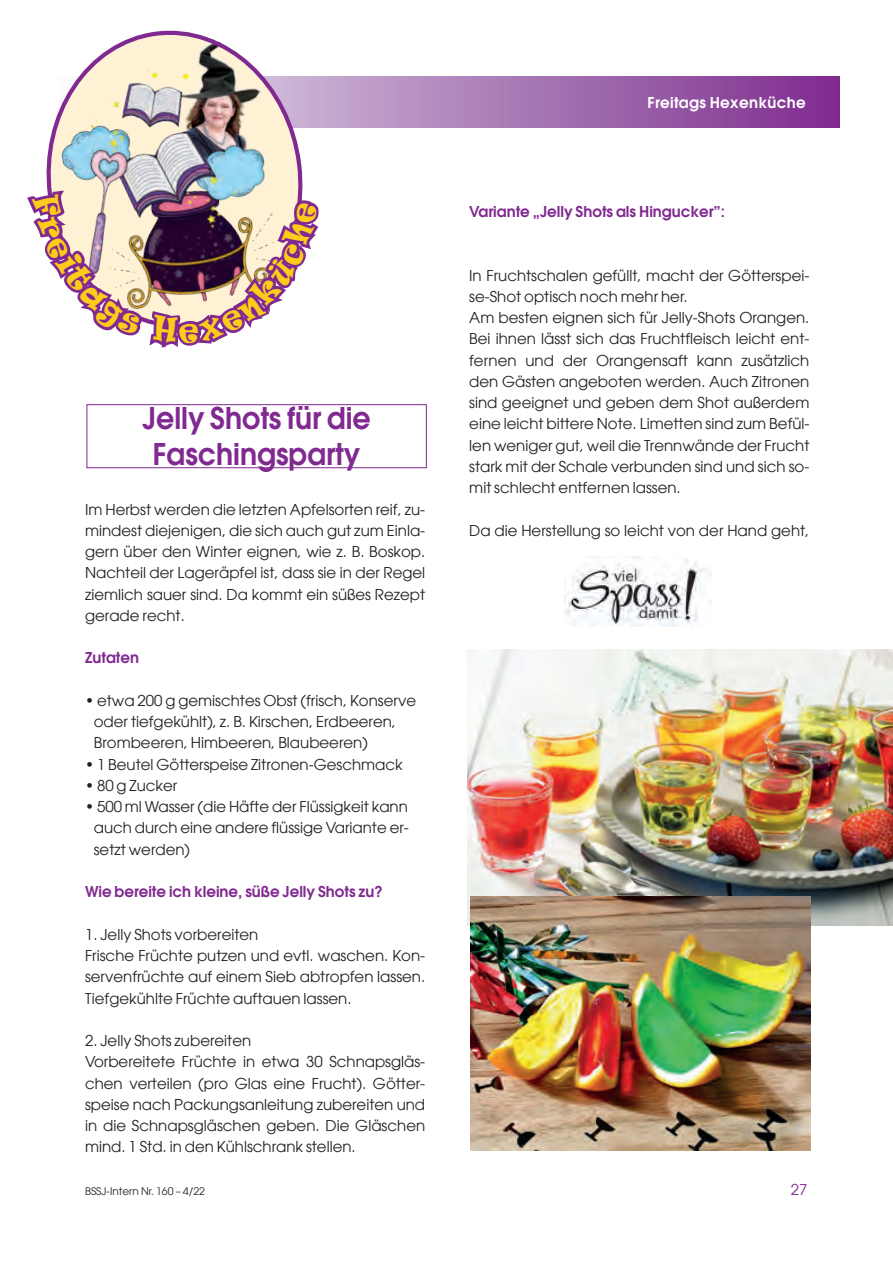
<style>
.page{position:relative;width:893px;height:1263px;background:#fff}
.page>*{position:absolute;margin:0;border:0;box-sizing:border-box;transform-origin:0 0}
.Überschrift_Thema{font:600 30px "Avant Garde LT";color:#802990;scale:.95 1}
.Grundschrift{font:15px/21.3px "Avant Garde LT";color:#231f20;text-align:justify}
.Grundschrift-2{font:600 15px "Avant Garde LT";color:#802990}
.Kopfzeile_links{font:600 15px "Avant Garde LT";letter-spacing:.025em;color:#fff}
.t1{font:15px "Avant Garde LT";color:#802990}
.t2{font:10.5px "Avant Garde LT";color:#231f20}
</style>
<div class="page">
<svg style="left:309px;top:77px;width:531px;height:51px;background:#a16caf"></svg>
<img style="left:46px;top:30px;width:263px;height:295px">
<div style="left:87px;top:404px;width:340px;height:64px;border:1px solid #802990"></div>
<img style="left:468px;top:650px;width:425px;height:275px">
<img style="left:564px;top:556px;width:147px;height:70px">
<img style="left:470px;top:896px;width:341px;height:255px">
<svg style="left:46px;top:194px;width:96px;height:131px"></svg>
<img style="left:152px;top:202px;width:157px;height:126px">
<p class="Kopfzeile_links" style="left:647px;top:92px;width:160px">Freitags Hexenküche</p>
<p class="Überschrift_Thema" style="left:143px;top:399px;width:242px">Jelly Shots für die</p>
<p class="Überschrift_Thema" style="left:153px;top:435px;width:220px">Faschingsparty</p>
<p class="Grundschrift" style="left:85px;top:498px;width:342px">Im Herbst werden die letzten Apfelsorten reif, zu&shy;mindest diejenigen, die sich auch gut zum Einla&shy;gern über den Winter eignen, wie z. B. Boskop.<br>Nachteil der Lageräpfel ist, dass sie in der Regel ziemlich sauer sind. Da kommt ein süßes Rezept gerade recht.</p>
<p class="Grundschrift-2" style="left:85px;top:648px;width:55px">Zutaten</p>
<p class="Grundschrift" style="left:85px;top:690px;width:333px">• etwa 200 g gemischtes Obst (frisch, Konserve</p>
<p class="Grundschrift" style="left:94px;top:711px;width:304px">oder tiefgekühlt), z. B. Kirschen, Erdbeeren,</p>
<p class="Grundschrift" style="left:94px;top:732px;width:276px">Brombeeren, Himbeeren, Blaubeeren)</p>
<p class="Grundschrift" style="left:85px;top:753px;width:319px">• 1 Beutel Götterspeise Zitronen-Geschmack</p>
<p class="Grundschrift" style="left:85px;top:775px;width:94px">• 80 g Zucker</p>
<p class="Grundschrift" style="left:85px;top:796px;width:324px">• 500 ml Wasser (die Häfte der Flüssigkeit kann</p>
<p class="Grundschrift" style="left:94px;top:817px;width:317px">auch durch eine andere flüssige Variante er-</p>
<p class="Grundschrift" style="left:94px;top:838px;width:98px">setzt werden)</p>
<p class="Grundschrift-2" style="left:85px;top:882px;width:299px">Wie bereite ich kleine, süße Jelly Shots zu?</p>
<p class="Grundschrift" style="left:85px;top:924px;width:175px">1. Jelly Shots vorbereiten</p>
<p class="Grundschrift" style="left:85px;top:945px;width:342px">Frische Früchte putzen und evtl. waschen. Kon&shy;servenfrüchte auf einem Sieb abtropfen lassen.<br>Tiefgekühlte Früchte auftauen lassen.</p>
<p class="Grundschrift" style="left:85px;top:1030px;width:168px">2. Jelly Shots zubereiten</p>
<p class="Grundschrift" style="left:85px;top:1051px;width:342px">Vorbereitete Früchte in etwa 30 Schnapsgläs&shy;chen verteilen (pro Glas eine Frucht). Götter&shy;speise nach Packungsanleitung zubereiten und in die Schnapsgläschen geben. Die Gläschen mind. 1 Std. in den Kühlschrank stellen.</p>
<p class="Grundschrift-2" style="left:469px;top:201px;width:257px">Variante „Jelly Shots als Hingucker”:</p>
<p class="Grundschrift" style="left:469px;top:264px;width:342px">In Fruchtschalen gefüllt, macht der Götterspei&shy;se-Shot optisch noch mehr her.</p>
<p class="Grundschrift" style="left:469px;top:307px;width:342px">Am besten eignen sich für Jelly-Shots Orangen.<br>Bei ihnen lässt sich das Fruchtfleisch leicht ent&shy;fernen und der Orangensaft kann zusätzlich den Gästen angeboten werden. Auch Zitronen sind geeignet und geben dem Shot außerdem eine leicht bittere Note. Limetten sind zum Befül&shy;len weniger gut, weil die Trennwände der Frucht stark mit der Schale verbunden sind und sich so&shy;mit schlecht entfernen lassen.</p>
<p class="Grundschrift" style="left:469px;top:519px;width:342px">Da die Herstellung so leicht von der Hand geht,</p>
<p class="t2" style="left:85px;top:1185px;width:121px">BSSJ-Intern Nr. 160 – 4/22</p>
<p class="t1" style="left:791px;top:1180px;width:18px">27</p>
</div>
